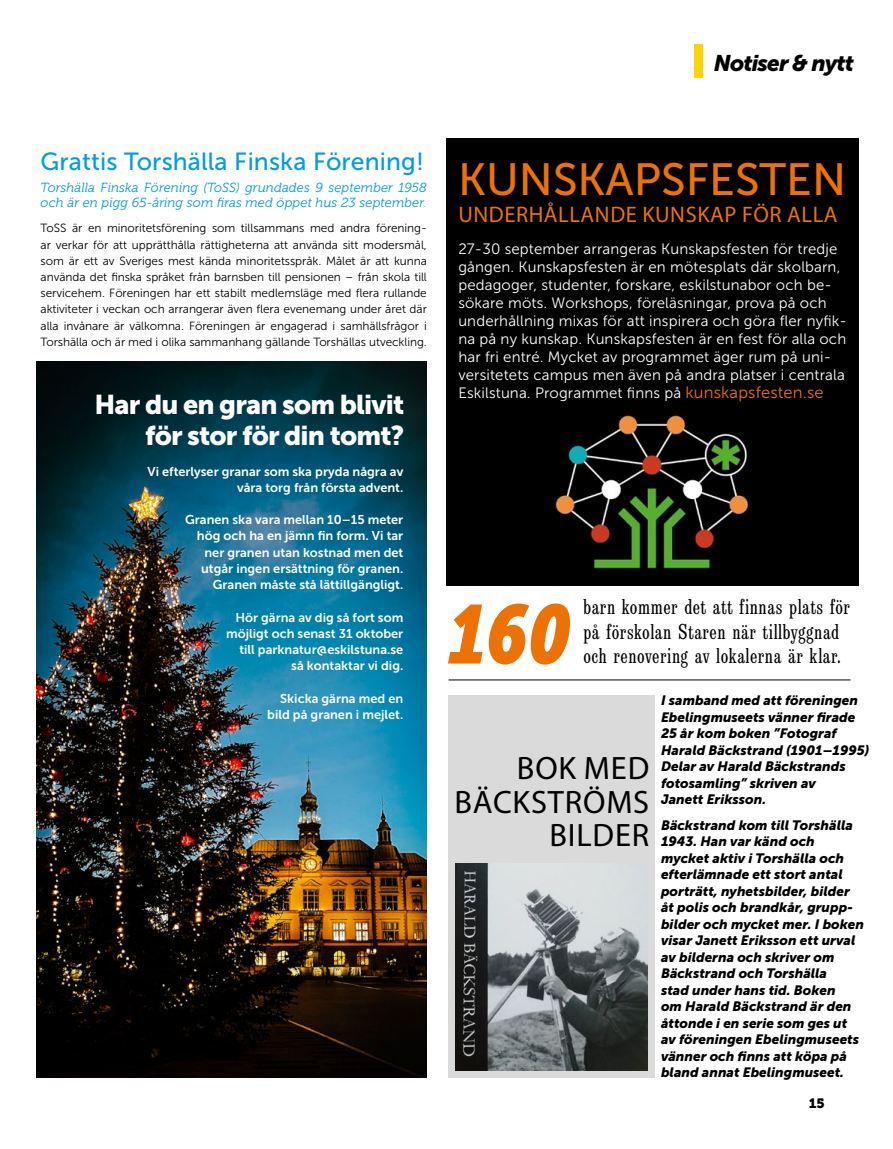
<style>
.page{position:relative;width:893px;height:1149px;background:#fff}
.page>*{position:absolute;margin:0;border:0;box-sizing:border-box;transform-origin:0 0}
.t1{font:italic 82.5px "Museo Sans Cond 900";color:#ee7203}
.t2{font:45px "Museo Sans 500";color:#ee7203}
.t3{font:32.4px/33.9px "Myriad Pro";letter-spacing:.025em;color:#000;text-align:right}
.t4{font:27px/31.5px "Museo Sans 900";letter-spacing:-.03em;color:#fff;text-align:right}
.t5{font:24.75px "Museo Sans 500";letter-spacing:.005em;color:#009ddf}
.t6{font:22.5px/24.5px "Egizio URW Con";letter-spacing:.025em;color:#000}
.t7{font:22.5px "Myriad Pro";letter-spacing:.025em;color:#ee7203}
.t8{font:italic 22.5px "Museo Sans 900";letter-spacing:-.04em;color:#000}
.t9{font:15px/18px "Museo Sans 300";letter-spacing:.01em;color:#fff}
.t10{font:italic 13.5px/16.5px "Museo Sans 900";color:#000}
.t11{font:13.5px "Museo 900";color:#000}
.t12{font:italic 13.2px/15px "Museo 300";letter-spacing:.01em;color:#009ddf}
.t13{font:12.75px/16.2px "Museo Sans 700";color:#fff;text-align:right}
.t14{font:11.85px/16.2px "Museo Sans 300";letter-spacing:-.005em;color:#000;text-align:justify}
.s1{font-family:"Museo 100"}
.s2{font-size:16.5px;color:#ee7203}
</style>
<div class="page">
<div style="left:446px;top:138px;width:413px;height:313px;background:#000"></div>
<div style="left:449px;top:694px;width:206px;height:383px;background:#dadada"></div>
<div style="left:694px;top:45px;width:9px;height:33px;background:#ffd500"></div>
<hr style="left:449px;top:679px;width:401px;height:1px;background:#000">
<img style="left:37px;top:361px;width:390px;height:716px">
<img style="left:456px;top:863px;width:192px;height:206px">
<img style="left:446px;top:415px;width:413px;height:170px">
<h3 class="t8" style="left:714px;top:50px;width:142px">Notiser &amp; nytt</h3>
<h3 class="t5" style="left:41px;top:147px;width:385px">Grattis Torshälla Finska Förening!</h3>
<p class="t12" style="left:41px;top:180px;width:388px">Torshälla Finska Förening (ToSS) grundades 9 september 1958 och är en pigg 65-åring som firas med öppet hus 23 september<span class="s1">.</span></p>
<p class="t14" style="left:41px;top:220px;width:388px">ToSS är en minoritetsförening som tillsammans med andra förening&shy;ar verkar för att upprätthålla rättigheterna att använda sitt modersmål, som är ett av Sveriges mest kända minoritetsspråk. Målet är att kunna använda det finska språket från barnsben till pensionen – från skola till servicehem. Föreningen har ett stabilt medlemsläge med flera rullande aktiviteter i veckan och arrangerar även flera evenemang under året där alla invånare är välkomna. Föreningen är engagerad i samhällsfrågor i Torshälla och är med i olika sammanhang gällande Torshällas utveckling.</p>
<h3 class="t4" style="left:94px;top:388px;width:311px">Har du en gran som blivit för stor för din tomt?</h3>
<p class="t13" style="left:147px;top:463px;width:257px">Vi efterlyser granar som ska pryda några av våra torg från första advent.</p>
<p class="t13" style="left:185px;top:511px;width:220px">Granen ska vara mellan 10–15 meter hög och ha en jämn fin form. Vi tar ner granen utan kostnad men det utgår ingen ersättning för granen.<br>Granen måste stå lättillgängligt.</p>
<p class="t13" style="left:226px;top:609px;width:179px">Hör gärna av dig så fort som möjligt och senast 31 oktober till parknatur@eskilstuna.se så kontaktar vi dig.</p>
<p class="t13" style="left:267px;top:690px;width:138px">Skicka gärna med en bild på granen i mejlet.</p>
<h2 class="t2" style="left:458px;top:155px;width:389px">KUNSKAPSFESTEN</h2>
<h3 class="t7" style="left:458px;top:201px;width:381px">UNDERHÅLLANDE KUNSKAP FÖR ALLA</h3>
<p class="t9" style="left:458px;top:239px;width:390px">27-30 september arrangeras Kunskapsfesten för tredje gången. Kunskapsfesten är en mötesplats där skolbarn, pedagoger, studenter, forskare, eskilstunabor och be&shy;sökare möts. Workshops, föreläsningar, prova på och underhållning mixas för att inspirera och göra fler nyfik&shy;na på ny kunskap. Kunskapsfesten är en fest för alla och har fri entré. Mycket av programmet äger rum på uni&shy;versitetets campus men även på andra platser i centrala Eskilstuna. Programmet finns på <span class="s2">kunskapsfesten.se</span></p>
<h1 class="t1" style="left:449px;top:587px;width:124px">160</h1>
<h3 class="t6" style="left:583px;top:595px;width:268px">barn kommer det att finnas plats för på förskolan Staren när tillbyggnad och renovering av lokalerna är klar.</h3>
<h3 class="t3" style="left:454px;top:750px;width:196px">BOK MED<br>BÄCKSTRÖMS<br>BILDER</h3>
<p class="t10" style="left:661px;top:691px;width:210px">I samband med att föreningen<br>Ebelingmuseets vänner firade<br>25 år kom boken ”Fotograf<br>Harald Bäckstrand (1901–1995)<br>Delar av Harald Bäckstrands fotosamling” skriven av<br>Janett Eriksson.</p>
<p class="t10" style="left:661px;top:816px;width:205px">Bäckstrand kom till Torshälla<br>1943. Han var känd och mycket aktiv i Torshälla och efterlämnade ett stort antal porträtt, nyhetsbilder, bilder åt polis och brandkår, grupp&shy;bilder och mycket mer. I boken visar Janett Eriksson ett urval av bilderna och skriver om<br>Bäckstrand och Torshälla<br>stad under hans tid. Boken<br>om Harald Bäckstrand är den åttonde i en serie som ges ut av föreningen Ebelingmuseets vänner och finns att köpa på bland annat Ebelingmuseet.</p>
<p class="t11" style="left:809px;top:1095px;width:18px">15</p>
</div>
